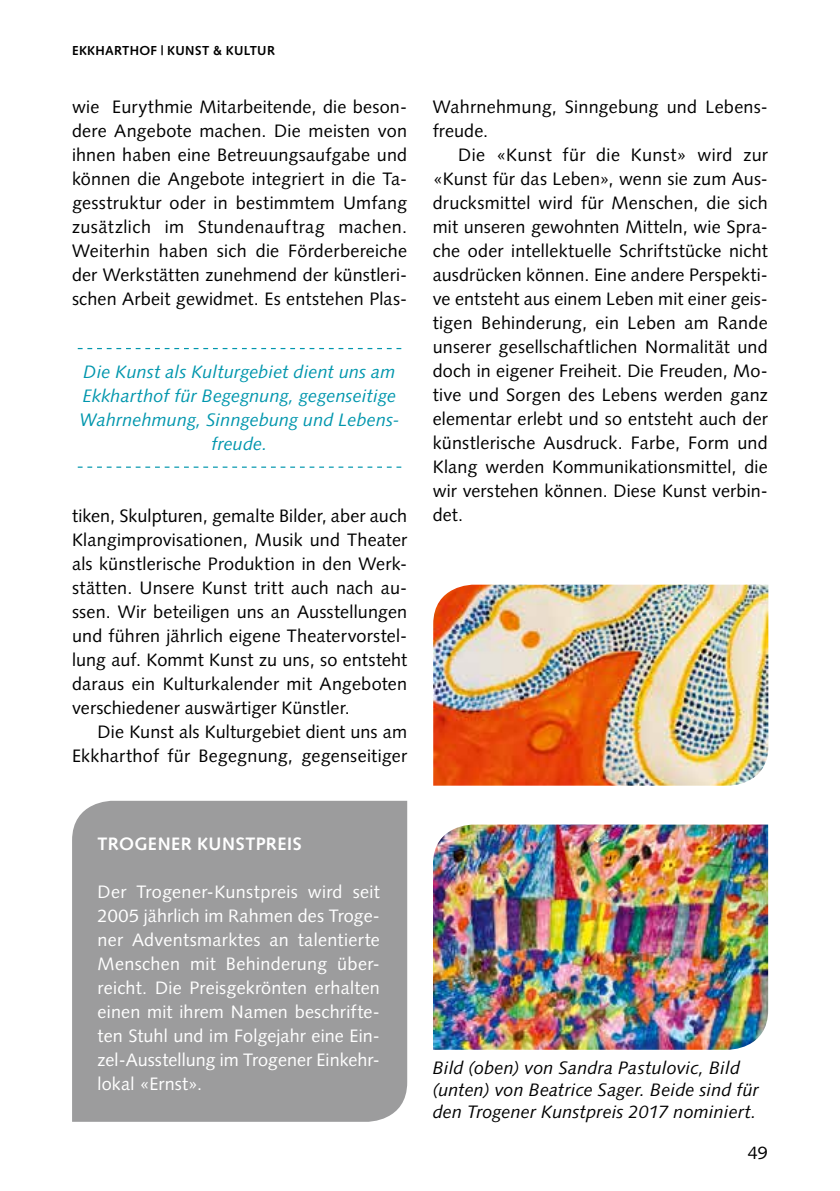
<style>
.page{position:relative;width:840px;height:1191px;background:#fff}
.page>*{position:absolute;margin:0;border:0;box-sizing:border-box;transform-origin:0 0}
.t1{font:18px/24px "Syntax LT Std";letter-spacing:.01em;color:#000;text-align:justify}
.t2{font:18px/24px "Syntax LT Std";letter-spacing:.005em;color:#fff;text-align:justify}
.t3{font:italic 18px/24px "Syntax LT Std";letter-spacing:.005em;color:#0096ad;text-align:center}
.t4{font:italic 18px/22px "Syntax LT Std";letter-spacing:.005em;color:#000}
.t5{font:700 18px "Syntax LT Std";letter-spacing:.03em;color:#fff}
.t6{font:700 13px "Syntax LT Std";letter-spacing:.02em;color:#000}
</style>
<div class="page">
<div style="left:72px;top:801px;width:335px;height:320px;background:#9c9c9d"></div>
<img style="left:433px;top:584px;width:335px;height:201px">
<img style="left:433px;top:824px;width:334px;height:225px">
<svg style="left:78px;top:348px;width:323px;height:1px"></svg>
<svg style="left:78px;top:466px;width:323px;height:2px"></svg>
<p class="t6" style="left:72px;top:43px;width:204px">EKKHARTHOF | KUNST &amp; KULTUR</p>
<p class="t1" style="left:72px;top:95px;width:336px">wie Eurythmie Mitarbeitende, die beson&shy;dere Angebote machen. Die meisten von ihnen haben eine Betreuungsaufgabe und können die Angebote integriert in die Ta&shy;gesstruktur oder in bestimmtem Umfang zusätzlich im Stundenauftrag machen.<br>Weiterhin haben sich die Förderbereiche der Werkstätten zunehmend der künstleri&shy;schen Arbeit gewidmet. Es entstehen Plas-</p>
<p class="t3" style="left:79px;top:359px;width:322px">Die Kunst als Kulturgebiet dient uns am<br>Ekkharthof für Begegnung, gegenseitige<br>Wahrnehmung, Sinngebung und Lebens&shy;freude.</p>
<p class="t1" style="left:72px;top:503px;width:336px">tiken, Skulpturen, gemalte Bilder, aber auch Klangimprovisationen, Musik und Theater als künstlerische Produktion in den Werk&shy;stätten. Unsere Kunst tritt auch nach au&shy;ssen. Wir beteiligen uns an Ausstellungen und führen jährlich eigene Theatervorstel&shy;lung auf. Kommt Kunst zu uns, so entsteht daraus ein Kulturkalender mit Angeboten verschiedener auswärtiger Künstler.</p>
<p class="t1" style="left:72px;top:719px;width:336px;text-align:right">Die Kunst als Kulturgebiet dient uns am<br>Ekkharthof für Begegnung, gegenseitiger</p>
<p class="t1" style="left:432px;top:95px;width:336px">Wahrnehmung, Sinngebung und Lebens&shy;freude.</p>
<p class="t1" style="left:432px;top:143px;width:336px;text-indent:26px">Die «Kunst für die Kunst» wird zur «Kunst für das Leben», wenn sie zum Aus&shy;drucksmittel wird für Menschen, die sich mit unseren gewohnten Mitteln, wie Spra&shy;che oder intellektuelle Schriftstücke nicht ausdrücken können. Eine andere Perspekti&shy;ve entsteht aus einem Leben mit einer geis&shy;tigen Behinderung, ein Leben am Rande unserer gesellschaftlichen Normalität und doch in eigener Freiheit. Die Freuden, Mo&shy;tive und Sorgen des Lebens werden ganz elementar erlebt und so entsteht auch der künstlerische Ausdruck. Farbe, Form und Klang werden Kommunikationsmittel, die wir verstehen können. Diese Kunst verbin&shy;det.</p>
<p class="t5" style="left:98px;top:833px;width:205px">TROGENER KUNSTPREIS</p>
<p class="t2" style="left:98px;top:880px;width:284px">Der Trogener-Kunstpreis wird seit 2005 jährlich im Rahmen des Troge&shy;ner Adventsmarktes an talentierte Menschen mit Behinderung über&shy;reicht. Die Preisgekrönten erhalten einen mit ihrem Namen beschrifte&shy;ten Stuhl und im Folgejahr eine Ein&shy;zel-Ausstellung im Trogener Einkehr&shy;lokal «Ernst».</p>
<p class="t4" style="left:432px;top:1056px;width:327px">Bild (oben) von Sandra Pastulovic, Bild (unten) von Beatrice Sager. Beide sind für den Trogener Kunstpreis 2017 nominiert.</p>
<p class="t1" style="left:747px;top:1140px;width:22px">49</p>
</div>
